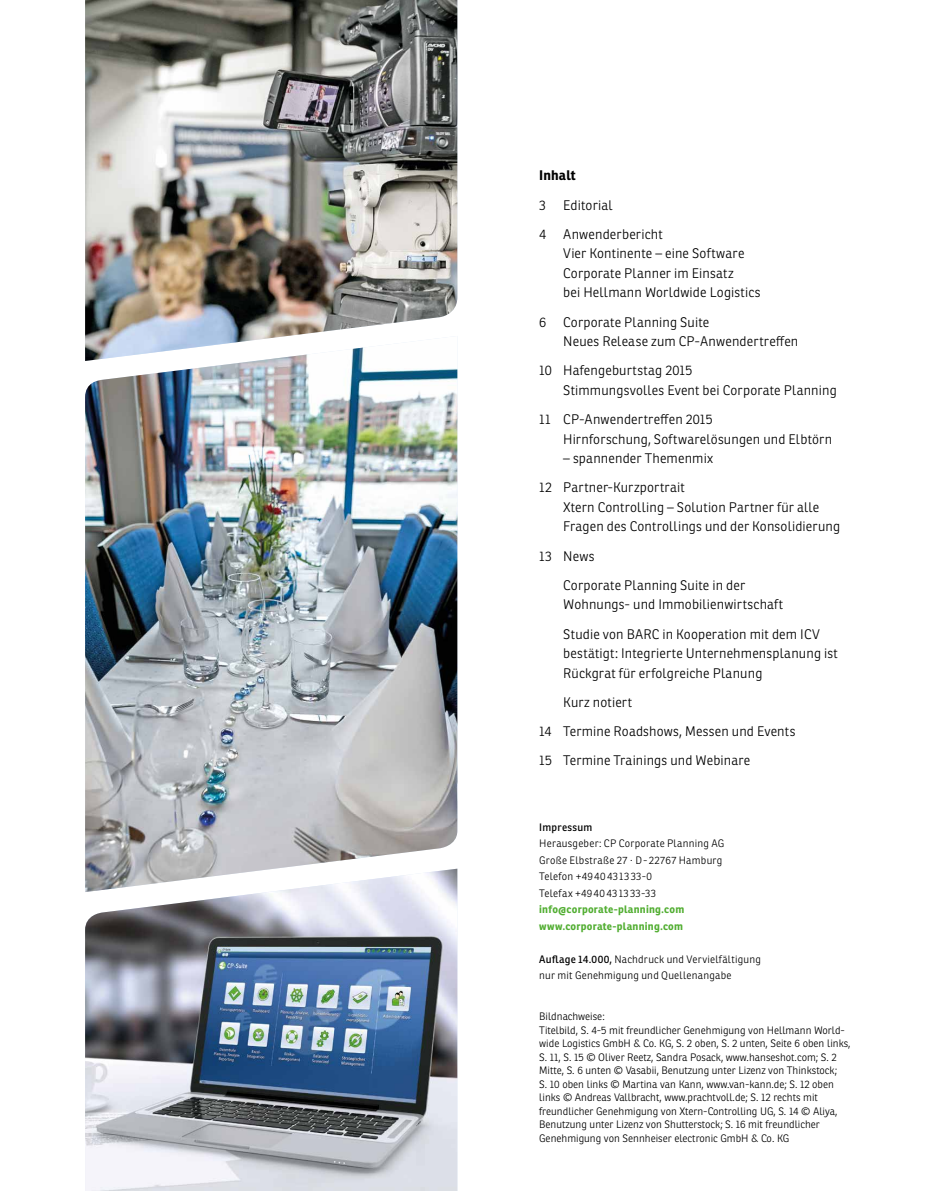
<style>
.page{position:relative;width:936px;height:1191px;background:#fff}
.page>*{position:absolute;margin:0;border:0;box-sizing:border-box;transform-origin:0 0}
.t1{font:300 13.5px/19.5px "Ronnia";letter-spacing:.01em;color:#000}
.t2{font:700 13.5px "Ronnia";letter-spacing:.01em;color:#000}
.t3{font:300 10.5px/13.5px "Ronnia";color:#000}
.t4{font:300 10.5px/16.5px "Ronnia";letter-spacing:.025em;color:#000}
.t5{font:300 10.5px/16.5px "Ronnia";letter-spacing:.02em;color:#000}
.t6{font:700 10.5px/16.5px "Ronnia";letter-spacing:.02em;color:#52ae32}
.t7{font:10.5px "Ronnia";letter-spacing:.02em;color:#000}
.s1{font-weight:400}
</style>
<div class="page">
<img style="left:85px;top:0;width:372px;height:336px">
<img style="left:85px;top:336px;width:372px;height:532px">
<img style="left:85px;top:868px;width:372px;height:323px">
<p class="t2" style="left:539px;top:167px;width:38px">Inhalt</p>
<p class="t1" style="left:539px;top:195px;width:8px">3</p>
<p class="t1" style="left:563px;top:195px;width:51px">Editorial</p>
<p class="t1" style="left:539px;top:224px;width:9px">4</p>
<p class="t1" style="left:563px;top:224px;width:199px">Anwenderbericht<br>Vier Kontinente – eine Software<br>Corporate Planner im Einsatz<br>bei Hellmann Worldwide Logistics</p>
<p class="t1" style="left:539px;top:312px;width:9px">6</p>
<p class="t1" style="left:563px;top:312px;width:237px">Corporate Planning Suite<br>Neues Release zum CP-Anwendertreffen</p>
<p class="t1" style="left:563px;top:361px;width:275px;text-indent:-24px">10 Hafengeburtstag 2015<br>Stimmungsvolles Event bei Corporate Planning</p>
<p class="t1" style="left:563px;top:409px;width:270px;text-indent:-24px">11 CP-Anwendertreffen 2015<br>Hirnforschung, Softwarelösungen und Elbtörn</p>
<p class="t1" style="left:539px;top:443px;width:175px;line-height:29.2px;text-indent:24px">– spannender Themenmix<br>12 Partner-Kurzportrait</p>
<p class="t1" style="left:563px;top:497px;width:278px">Xtern Controlling – Solution Partner für alle<br>Fragen des Controllings und der Konsolidierung</p>
<p class="t1" style="left:563px;top:541px;width:183px;line-height:29.2px;text-indent:-24px">13 News<br>Corporate Planning Suite in der</p>
<p class="t1" style="left:563px;top:590px;width:258px;line-height:29.2px">Wohnungs- und Immobilienwirtschaft<br>Studie von BARC in Kooperation mit dem ICV</p>
<p class="t1" style="left:563px;top:643px;width:276px">bestätigt: Integrierte Unternehmensplanung ist<br>Rückgrat für erfolgreiche Planung</p>
<p class="t1" style="left:539px;top:687px;width:258px;line-height:29.2px;text-indent:24px">Kurz notiert<br>14 Termine Roadshows, Messen und Events<br>15 Termine Trainings und Webinare</p>
<p class="t7" style="left:539px;top:820px;width:54px">Impressum</p>
<p class="t4" style="left:539px;top:835px;width:186px">Herausgeber: CP Corporate Planning AG<br>Große Elbstraße 27 · D-22767 Hamburg<br>Telefon +4940431333-0<br>Telefax +4940431333-33</p>
<p class="t6" style="left:539px;top:901px;width:146px">info@corporate-planning.com www.corporate-planning.com</p>
<p class="t5" style="left:539px;top:950px;width:223px"><span class="s1">Auflage 14.000,</span> Nachdruck und Vervielfältigung nur mit Genehmigung und Quellenangabe</p>
<p class="t3" style="left:539px;top:1009px;width:313px">Bildnachweise:<br>Titelbild, S. 4-5 mit freundlicher Genehmigung von Hellmann World&shy;wide Logistics GmbH &amp; Co. KG, S. 2 oben, S. 2 unten, Seite 6 oben links, S. 11, S. 15 © Oliver Reetz, Sandra Posack, www.hanseshot.com; S. 2<br>Mitte, S. 6 unten © Vasabii, Benutzung unter Lizenz von Thinkstock;<br>S. 10 oben links © Martina van Kann, www.van-kann.de; S. 12 oben links © Andreas Vallbracht, www.prachtvoll.de; S. 12 rechts mit freundlicher Genehmigung von Xtern-Controlling UG, S. 14 © Aliya, Benutzung unter Lizenz von Shutterstock; S. 16 mit freundlicher Genehmigung von Sennheiser electronic GmbH &amp; Co. KG</p>
</div>
